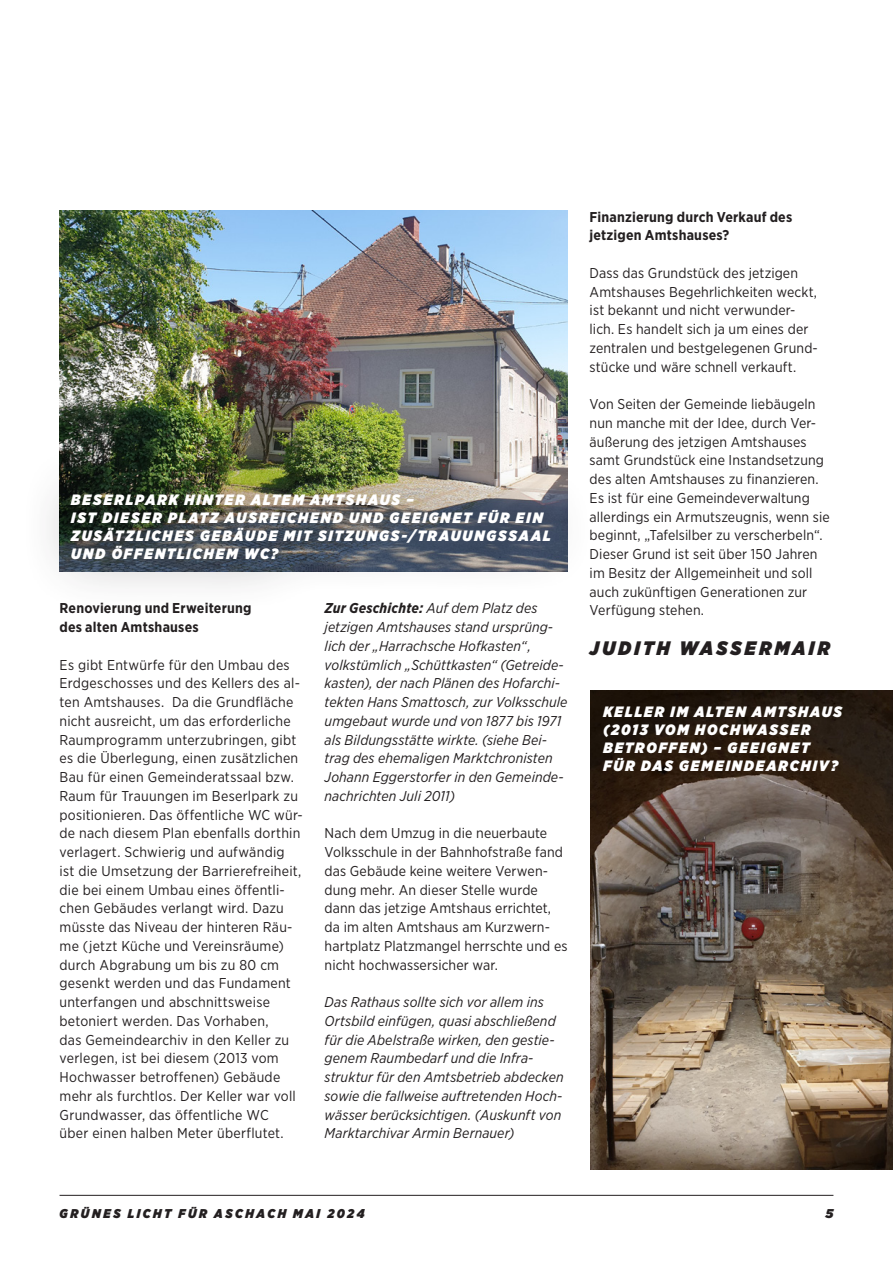
<style>
.page{position:relative;width:893px;height:1263px;background:#fff}
.page>*{position:absolute;margin:0;border:0;box-sizing:border-box;transform-origin:0 0}
.gz_autor_in_schwarz{font:italic 900 19.5px "Gotham Narrow";letter-spacing:.155em;color:#231f20}
.gz_vorspann{font:italic 900 15px/18px "Gotham Narrow";letter-spacing:.125em;color:#fff}
.gz_text_n{font:14.25px/18.8px "Gotham Narrow";letter-spacing:.01em;color:#231f20}
.gz_text_n-2{font:italic 14.25px/18.8px "Gotham Narrow";letter-spacing:.005em;color:#231f20}
.gz_text_n-3{font:700 14.25px "Gotham Narrow";letter-spacing:.015em;color:#231f20}
.t1{font:italic 900 12.75px "Gotham Narrow";letter-spacing:.195em;color:#231f20}
.t2{font:italic 900 12.75px "Gotham";color:#231f20}
.s1{font-weight:700}
</style>
<div class="page">
<hr style="left:60px;top:1195px;width:773px;height:1px;background:#231f20">
<img style="left:60px;top:210px;width:507px;height:233px">
<img style="left:590px;top:691px;width:303px;height:478px">
<div style="left:21px;top:443px;width:574px;height:167px;background:#231f20;opacity:.8"></div>
<p class="gz_vorspann" style="left:71px;top:491px;width:481px">BESERLPARK HINTER ALTEM AMTSHAUS –<br>IST DIESER PLATZ AUSREICHEND UND GEEIGNET FÜR EIN ZUSÄTZLICHES GEBÄUDE MIT SITZUNGS-/TRAUUNGSSAAL UND ÖFFENTLICHEM WC?</p>
<p class="gz_text_n-3" style="left:60px;top:599px;width:193px">Renovierung und Erweiterung</p>
<p class="gz_text_n-3" style="left:60px;top:618px;width:141px">des alten Amtshauses</p>
<p class="gz_text_n" style="left:60px;top:655px;width:245px">Es gibt Entwürfe für den Umbau des Erdgeschosses und des Kellers des al&shy;ten Amtshauses. Da die Grundfläche nicht ausreicht, um das erforderliche Raumprogramm unterzubringen, gibt es die Überlegung, einen zusätzlichen Bau für einen Gemeinderatssaal bzw.<br>Raum für Trauungen im Beserlpark zu positionieren. Das öffentliche WC wür&shy;de nach diesem Plan ebenfalls dorthin verlagert. Schwierig und aufwändig ist die Umsetzung der Barrierefreiheit, die bei einem Umbau eines öffentli&shy;chen Gebäudes verlangt wird. Dazu müsste das Niveau der hinteren Räu&shy;me (jetzt Küche und Vereinsräume) durch Abgrabung um bis zu 80 cm gesenkt werden und das Fundament unterfangen und abschnittsweise betoniert werden. Das Vorhaben,<br>das Gemeindearchiv in den Keller zu verlegen, ist bei diesem (2013 vom Hochwasser betroffenen) Gebäude mehr als furchtlos. Der Keller war voll Grundwasser, das öffentliche WC<br>über einen halben Meter überflutet.</p>
<p class="gz_text_n-2" style="left:325px;top:599px;width:244px"><span class="s1">Zur Geschichte:</span> Auf dem Platz des jetzigen Amtshauses stand ursprüng&shy;lich der „Harrachsche Hofkasten“, volkstümlich „Schüttkasten“ (Getreide&shy;kasten), der nach Plänen des Hofarchi&shy;tekten Hans Smattosch, zur Volksschule umgebaut wurde und von 1877 bis 1971 als Bildungsstätte wirkte. (siehe Bei&shy;trag des ehemaligen Marktchronisten Johann Eggerstorfer in den Gemeinde&shy;nachrichten Juli 2011)</p>
<p class="gz_text_n" style="left:325px;top:824px;width:245px">Nach dem Umzug in die neuerbaute Volksschule in der Bahnhofstraße fand das Gebäude keine weitere Verwen&shy;dung mehr. An dieser Stelle wurde dann das jetzige Amtshaus errichtet, da im alten Amtshaus am Kurzwern&shy;hartplatz Platzmangel herrschte und es nicht hochwassersicher war.</p>
<p class="gz_text_n-2" style="left:325px;top:992px;width:241px">Das Rathaus sollte sich vor allem ins Ortsbild einfügen, quasi abschließend für die Abelstraße wirken, den gestie&shy;genem Raumbedarf und die Infra&shy;struktur für den Amtsbetrieb abdecken sowie die fallweise auftretenden Hoch&shy;wässer berücksichtigen. (Auskunft von Marktarchivar Armin Bernauer)</p>
<p class="gz_text_n-3" style="left:590px;top:207px;width:204px">Finanzierung durch Verkauf des</p>
<p class="gz_text_n-3" style="left:590px;top:226px;width:141px">jetzigen Amtshauses?</p>
<p class="gz_text_n" style="left:590px;top:263px;width:230px">Dass das Grundstück des jetzigen Amtshauses Begehrlichkeiten weckt, ist bekannt und nicht verwunder&shy;lich. Es handelt sich ja um eines der zentralen und bestgelegenen Grund&shy;stücke und wäre schnell verkauft.</p>
<p class="gz_text_n" style="left:590px;top:394px;width:242px">Von Seiten der Gemeinde liebäugeln nun manche mit der Idee, durch Ver&shy;äußerung des jetzigen Amtshauses samt Grundstück eine Instandsetzung des alten Amtshauses zu finanzieren.<br>Es ist für eine Gemeindeverwaltung allerdings ein Armutszeugnis, wenn sie beginnt, „Tafelsilber zu verscherbeln“.<br>Dieser Grund ist seit über 150 Jahren im Besitz der Allgemeinheit und soll auch zukünftigen Generationen zur Verfügung stehen.</p>
<p class="gz_autor_in_schwarz" style="left:590px;top:635px;width:242px">JUDITH WASSERMAIR</p>
<p class="gz_vorspann" style="left:603px;top:703px;width:240px">KELLER IM ALTEN AMTSHAUS (2013 VOM HOCHWASSER<br>BETROFFEN) – GEEIGNET<br>FÜR DAS GEMEINDEARCHIV?</p>
<p class="t1" style="left:60px;top:1205px;width:307px">GRÜNES LICHT FÜR ASCHACH MAI 2024</p>
<p class="t2" style="left:826px;top:1204px;width:9px">5</p>
</div>
